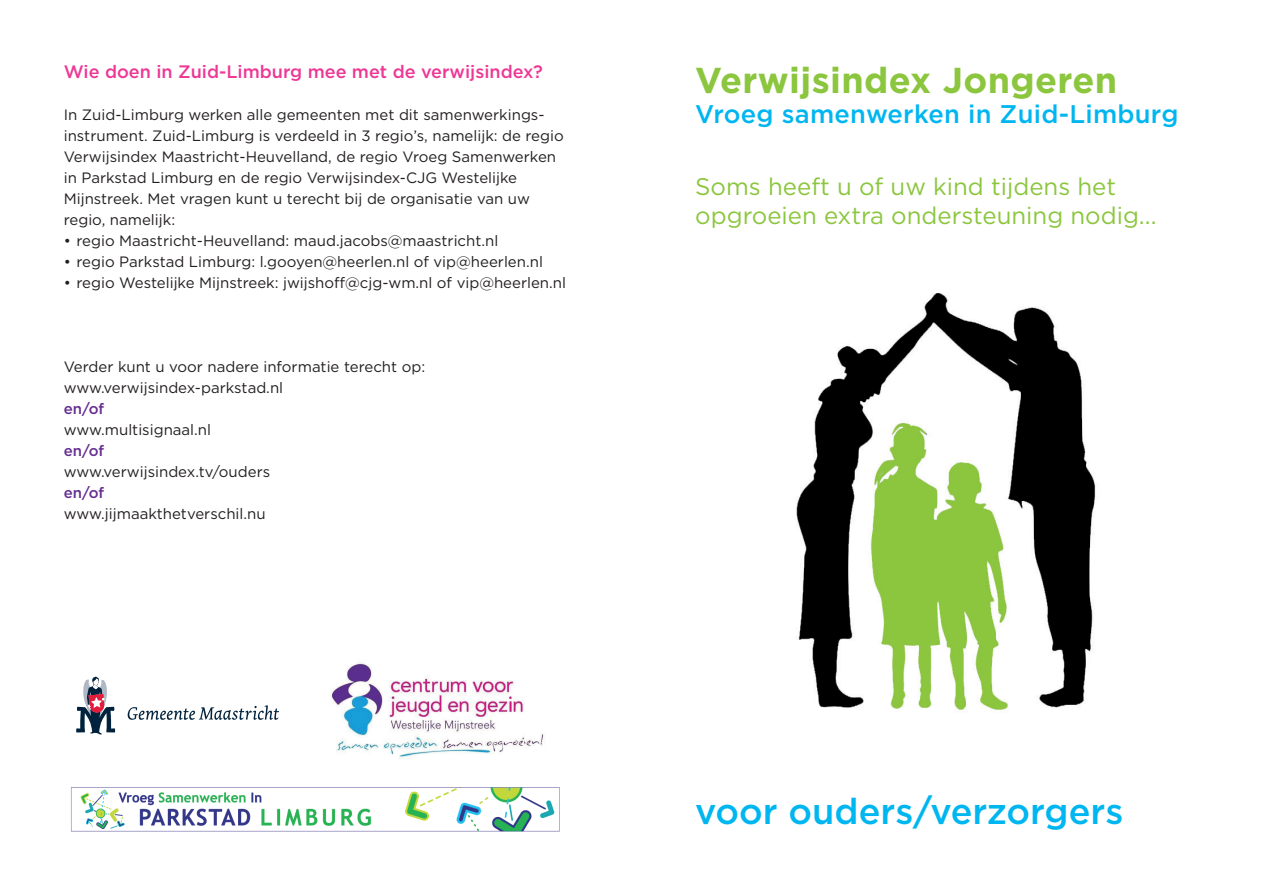
<style>
.page{position:relative;width:1263px;height:893px;background:#fff}
.page>*{position:absolute;margin:0;border:0;box-sizing:border-box;transform-origin:0 0}
.t1{font:500 36px "Gotham";color:#00b6f0}
.t2{font:700 36px "Gotham";letter-spacing:.01em;color:#8bc63e}
.t3{font:500 25.5px "Gotham";letter-spacing:.01em;color:#00b6f0}
.t4{font:24px/28.8px "Gotham";color:#8bc63e}
.t5{font:500 18px "Gotham";color:#ed3896}
.t6{font:15px/21px "Gotham";color:#231f20}
.t7{font:500 15px "Gotham";color:#652d91}
</style>
<div class="page">
<svg style="left:76px;top:677px;width:39px;height:57px"></svg>
<svg style="left:128px;top:705px;width:151px;height:15px"></svg>
<img style="left:71px;top:787px;width:489px;height:45px">
<img style="left:331px;top:663px;width:213px;height:96px">
<img style="left:796px;top:293px;width:300px;height:417px">
<p class="t5" style="left:64px;top:60px;width:481px">Wie doen in Zuid-Limburg mee met de verwijsindex?</p>
<p class="t6" style="left:64px;top:104px;width:501px">In Zuid-Limburg werken alle gemeenten met dit samenwerkings&shy;instrument. Zuid-Limburg is verdeeld in 3 regio’s, namelijk: de regio Verwijsindex Maastricht-Heuvelland, de regio Vroeg Samenwerken in Parkstad Limburg en de regio Verwijsindex-CJG Westelijke Mijnstreek. Met vragen kunt u terecht bij de organisatie van uw regio, namelijk:</p>
<p class="t6" style="left:64px;top:230px;width:436px">• regio Maastricht-Heuvelland: maud.jacobs@maastricht.nl</p>
<p class="t6" style="left:64px;top:251px;width:481px">• regio Parkstad Limburg: l.gooyen@heerlen.nl of vip@heerlen.nl</p>
<p class="t6" style="left:64px;top:272px;width:504px">• regio Westelijke Mijnstreek: jwijshoff@cjg-wm.nl of vip@heerlen.nl</p>
<p class="t6" style="left:64px;top:356px;width:363px">Verder kunt u voor nadere informatie terecht op: www.verwijsindex-parkstad.nl</p>
<p class="t7" style="left:64px;top:399px;width:42px">en/of</p>
<p class="t6" style="left:64px;top:419px;width:149px">www.multisignaal.nl</p>
<p class="t7" style="left:64px;top:441px;width:42px">en/of</p>
<p class="t6" style="left:64px;top:461px;width:208px">www.verwijsindex.tv/ouders</p>
<p class="t7" style="left:64px;top:483px;width:42px">en/of</p>
<p class="t6" style="left:64px;top:503px;width:203px">www.jijmaakthetverschil.nu</p>
<h1 class="t2" style="left:695px;top:56px;width:424px">Verwijsindex Jongeren</h1>
<h2 class="t3" style="left:695px;top:97px;width:485px">Vroeg samenwerken in Zuid-Limburg</h2>
<h3 class="t4" style="left:695px;top:172px;width:463px">Soms heeft u of uw kind tijdens het opgroeien extra ondersteuning nodig...</h3>
<h1 class="t1" style="left:695px;top:788px;width:430px">voor ouders/verzorgers</h1>
</div>
